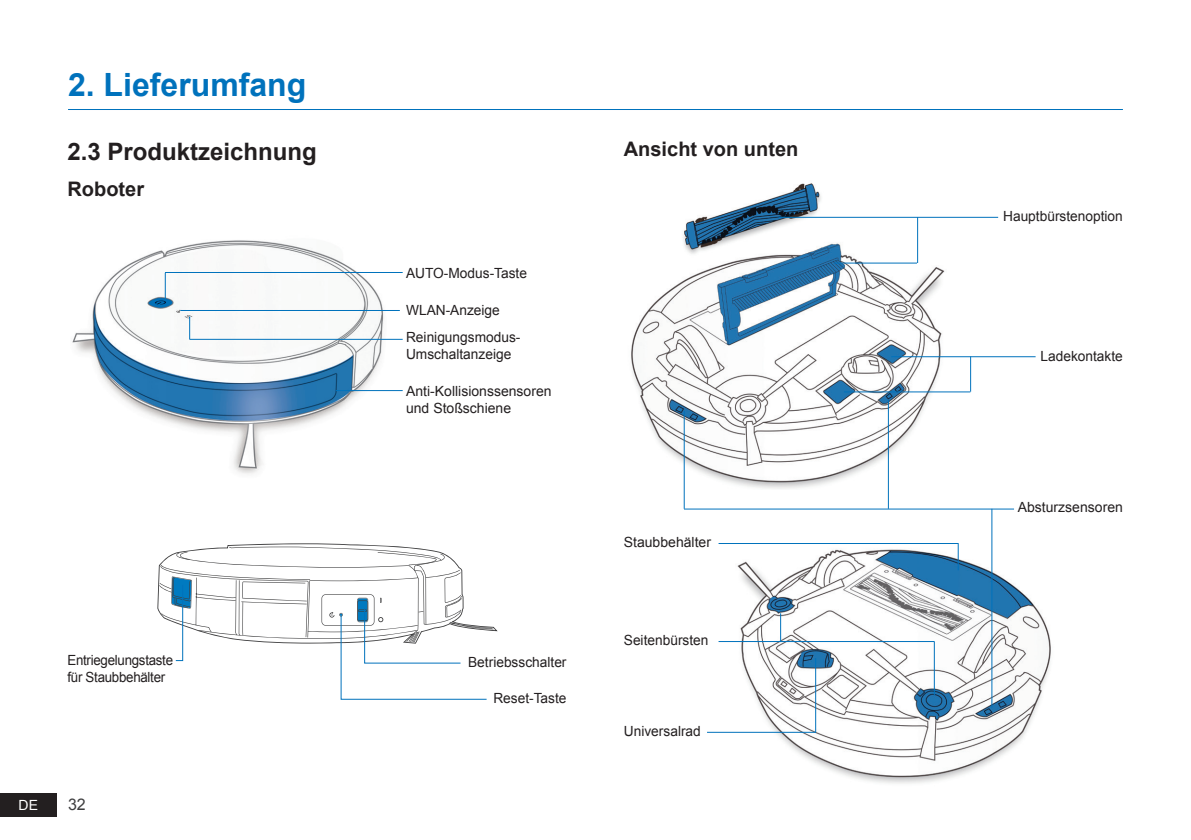
<style>
.page{position:relative;width:1191px;height:840px;background:#fff}
.page>*{position:absolute;margin:0;border:0;box-sizing:border-box;transform-origin:0 0}
.t1{font:700 32px "Arial";color:#0072bc}
.t2{font:700 24px "Arial";color:#231f20}
.t3{font:700 20px "Arial";color:#231f20}
.t4{font:16px "Arial";color:#3e3e3f}
.t5{font:14px/16.8px "Arial";color:#231f20}
.t6{font:14px/16.8px "Arial";letter-spacing:-.02em;color:#231f20;scale:.95 1}
.t7{font:14px "Arial";color:#fff}
</style>
<div class="page">
<hr style="left:68px;top:109px;width:1055px;height:1px;background:#0072bc">
<div style="left:0;top:792px;width:57px;height:24px;background:#231f20"></div>
<img style="left:72px;top:240px;width:331px;height:234px">
<hr style="left:336px;top:390px;width:67px;height:1px;background:#0072bc">
<hr style="left:165px;top:272px;width:238px;height:1px;background:#0072bc">
<hr style="left:180px;top:310px;width:220px;height:1px;background:#0072bc">
<hr style="left:189px;top:339px;width:214px;height:1px;background:#0072bc">
<svg style="left:157px;top:543px;width:340px;height:156px"></svg>
<svg style="left:165px;top:273px;width:1px;height:26px"></svg>
<svg style="left:189px;top:316px;width:1px;height:23px"></svg>
<img style="left:631px;top:183px;width:375px;height:307px">
<img style="left:683px;top:490px;width:368px;height:294px">
<hr style="left:834px;top:262px;width:83px;height:1px;background:#0072bc">
<hr style="left:917px;top:217px;width:1px;height:46px;background:#0072bc">
<hr style="left:970px;top:356px;width:1px;height:35px;background:#0072bc">
<hr style="left:718px;top:543px;width:240px;height:1px;background:#0072bc">
<svg style="left:958px;top:543px;width:1px;height:27px"></svg>
<hr style="left:707px;top:731px;width:109px;height:1px;background:#0072bc">
<hr style="left:815px;top:657px;width:1px;height:75px;background:#0072bc">
<hr style="left:934px;top:641px;width:1px;height:54px;background:#0072bc">
<svg style="left:780px;top:613px;width:1px;height:27px"></svg>
<hr style="left:888px;top:399px;width:1px;height:109px;background:#0072bc">
<hr style="left:991px;top:508px;width:1px;height:199px;background:#0072bc">
<hr style="left:684px;top:410px;width:1px;height:98px;background:#0072bc">
<hr style="left:778px;top:217px;width:220px;height:1px;background:#0072bc">
<hr style="left:891px;top:356px;width:144px;height:1px;background:#0072bc">
<hr style="left:844px;top:391px;width:126px;height:1px;background:#0072bc">
<hr style="left:718px;top:640px;width:216px;height:1px;background:#0072bc">
<hr style="left:684px;top:508px;width:330px;height:1px;background:#0072bc">
<h1 class="t1" style="left:68px;top:63px;width:240px">2. Lieferumfang</h1>
<h2 class="t2" style="left:67px;top:136px;width:251px">2.3 Produktzeichnung</h2>
<h3 class="t3" style="left:67px;top:176px;width:78px">Roboter</h3>
<p class="t6" style="left:67px;top:651px;width:113px">Entriegelungstaste für Staubbehälter</p>
<p class="t7" style="left:19px;top:795px;width:21px">DE</p>
<p class="t4" style="left:68px;top:793px;width:19px">32</p>
<p class="t5" style="left:406px;top:264px;width:122px">AUTO-Modus-Taste</p>
<p class="t5" style="left:406px;top:296px;width:116px;line-height:26.8px">WLAN-Anzeige<br>Reinigungsmodus-</p>
<p class="t5" style="left:406px;top:345px;width:107px">Umschaltanzeige</p>
<p class="t5" style="left:406px;top:382px;width:147px">Anti-Kollisionssensoren und Stoßschiene</p>
<p class="t5" style="left:468px;top:653px;width:100px">Betriebsschalter</p>
<p class="t5" style="left:493px;top:689px;width:75px">Reset-Taste</p>
<h3 class="t3" style="left:624px;top:136px;width:176px">Ansicht von unten</h3>
<p class="t5" style="left:624px;top:534px;width:89px">Staubbehälter</p>
<p class="t5" style="left:624px;top:631px;width:86px">Seitenbürsten</p>
<p class="t5" style="left:624px;top:722px;width:78px">Universalrad</p>
<p class="t5" style="left:1003px;top:207px;width:121px">Hauptbürstenoption</p>
<p class="t5" style="left:1040px;top:347px;width:84px">Ladekontakte</p>
<p class="t5" style="left:1017px;top:498px;width:107px">Absturzsensoren</p>
</div>
